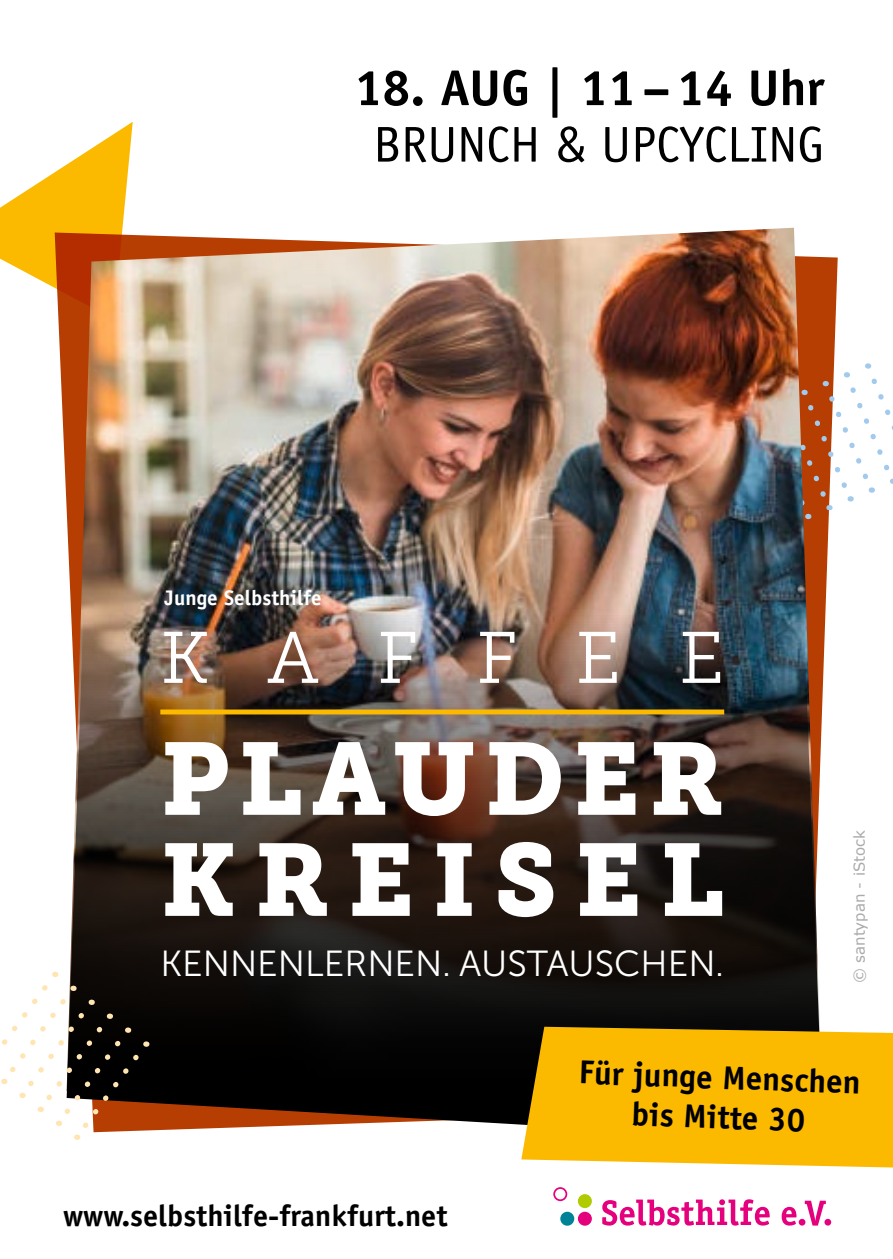
<style>
.page{position:relative;width:893px;height:1259px;background:#fff}
.page>*{position:absolute;margin:0;border:0;box-sizing:border-box;transform-origin:0 0}
.t1{font:101.7px/101.1px "Museo Slab 900";letter-spacing:.135em;color:#fff}
.t2{font:72.6px "Museo Slab 300";letter-spacing:.8em;color:#fff}
.t3{font:50.4px "Officina Sans Std";color:#000}
.t4{font:700 50.4px "Officina Sans Std";color:#000}
.t5{font:36.3px "Museo Sans 300";color:#fff}
.t6{font:700 33.3px/39.9px "Officina Sans Std";color:#000;text-align:center}
.t7{font:700 30.3px "Officina Sans Std";color:#000}
.t8{font:700 21px "Officina Sans Std";color:#fff}
.t9{font:15px "Verdana";color:#aaa}
</style>
<div class="page">
<svg style="left:58px;top:257px;width:780px;height:425px"></svg>
<svg style="left:0;top:122px;width:133px;height:197px"></svg>
<svg style="left:823px;top:363px;width:70px;height:156px"></svg>
<img style="left:67px;top:228px;width:754px;height:127px">
<img style="left:67px;top:355px;width:756px;height:776px">
<div style="left:578px;top:1211px;width:14px;height:14px;background:#e5007d;border-radius:50%"></div>
<div style="left:578px;top:1194px;width:14px;height:14px;background:#b1cb01;border-radius:50%"></div>
<div style="left:560px;top:1211px;width:14px;height:14px;background:#008297;border-radius:50%"></div>
<svg style="left:553px;top:1187px;width:14px;height:14px"></svg>
<svg style="left:602px;top:1199px;width:168px;height:26px"></svg>
<svg style="left:782px;top:1206px;width:14px;height:19px"></svg>
<div style="left:799px;top:1218px;width:6px;height:7px;background:#e5007d;border-radius:50%"></div>
<svg style="left:805px;top:1200px;width:21px;height:25px"></svg>
<svg style="left:824px;top:1218px;width:7px;height:7px"></svg>
<div style="left:160px;top:709px;width:564px;height:5px;background:#fbba00"></div>
<svg style="left:521px;top:1026px;width:372px;height:141px;background:#f0b409"></svg>
<svg style="left:1px;top:971px;width:146px;height:169px"></svg>
<h3 class="t4" style="left:354px;top:56px;width:472px">18. AUG | 11–14 Uhr</h3>
<h3 class="t3" style="left:373px;top:115px;width:453px">BRUNCH &amp; UPCYCLING</h3>
<p class="t8" style="left:165px;top:585px;width:159px">Junge Selbsthilfe</p>
<h2 class="t2" style="left:160px;top:618px;width:565px">KAFFEE</h2>
<h1 class="t1" style="left:160px;top:729px;width:565px">PLAUDER<br>KREISEL</h1>
<p class="t5" style="left:160px;top:943px;width:565px">KENNENLERNEN. AUSTAUSCHEN.</p>
<p class="t9" style="left:849px;top:983px;width:154px;rotate:-90deg">© santypan - iStock</p>
<p class="t7" style="left:63px;top:1196px;width:386px">www.selbsthilfe-frankfurt.net</p>
<p class="t6" style="left:580px;top:1051px;width:284px;rotate:2deg">Für junge Menschen bis Mitte 30</p>
</div>
